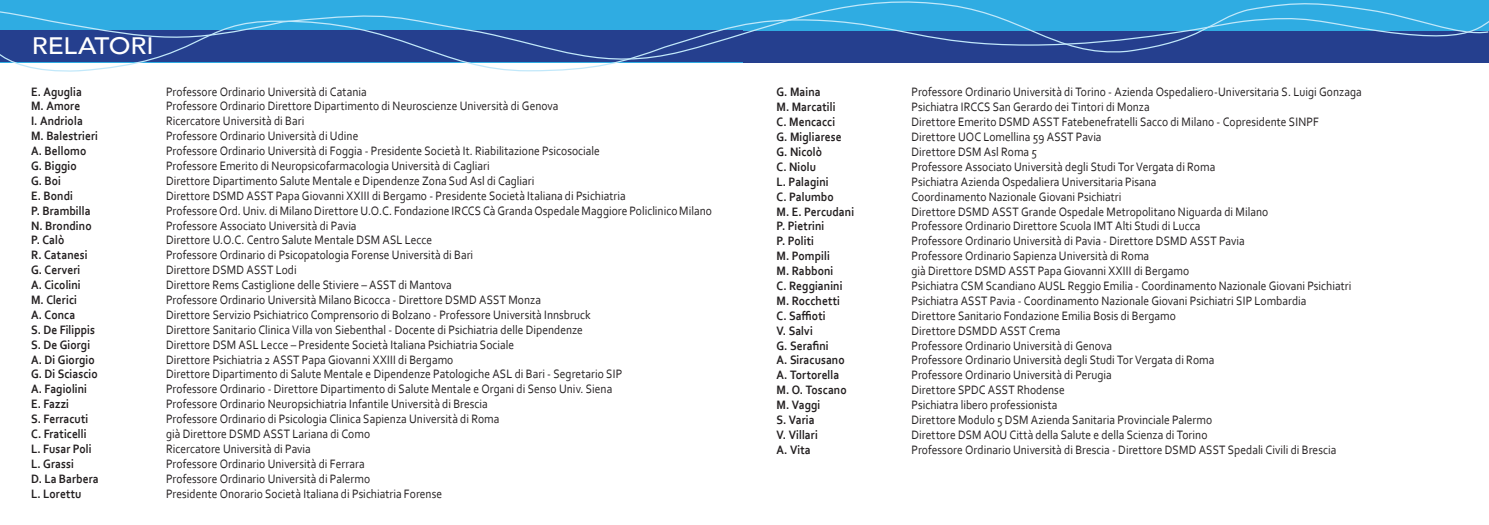
<style>
.page{position:relative;width:1489px;height:525px;background:#fff}
.page>*{position:absolute;margin:0;border:0;box-sizing:border-box;transform-origin:0 0}
.t1{font:500 23.75px "Avenir";letter-spacing:-.005em;color:#fff;scale:1.1 1}
.Normale{font:12.75px "Corbel";letter-spacing:.005em;color:#231f20;scale:.9 1}
.Normale-2{font:700 12.75px "Corbel";letter-spacing:.005em;color:#231f20;scale:.9 1}
</style>
<div class="page">
<svg style="left:0;top:0;width:1488px;height:72px;background:#4989c2"></svg>
<p class="t1" style="left:32px;top:25px;width:112px">RELATORI</p>
<p class="Normale-2" style="left:31px;top:83px;width:58px">E. Aguglia</p>
<p class="Normale" style="left:166px;top:83px;width:224px">Professore Ordinario Università di Catania</p>
<p class="Normale-2" style="left:31px;top:98px;width:56px">M. Amore</p>
<p class="Normale" style="left:166px;top:98px;width:437px">Professore Ordinario Direttore Dipartimento di Neuroscienze Università di Genova</p>
<p class="Normale-2" style="left:31px;top:113px;width:59px">I. Andriola</p>
<p class="Normale" style="left:166px;top:113px;width:155px">Ricercatore Università di Bari</p>
<p class="Normale-2" style="left:31px;top:128px;width:76px">M. Balestrieri</p>
<p class="Normale" style="left:166px;top:128px;width:215px">Professore Ordinario Università di Udine</p>
<p class="Normale-2" style="left:31px;top:143px;width:63px">A. Bellomo</p>
<p class="Normale" style="left:166px;top:143px;width:483px">Professore Ordinario Università di Foggia - Presidente Società It. Riabilitazione Psicosociale</p>
<p class="Normale-2" style="left:31px;top:158px;width:52px">G. Biggio</p>
<p class="Normale" style="left:166px;top:158px;width:361px">Professore Emerito di Neuropsicofarmacologia Università di Cagliari</p>
<p class="Normale-2" style="left:31px;top:173px;width:35px">G. Boi</p>
<p class="Normale" style="left:166px;top:173px;width:411px">Direttore Dipartimento Salute Mentale e Dipendenze Zona Sud Asl di Cagliari</p>
<p class="Normale-2" style="left:31px;top:187px;width:48px">E. Bondi</p>
<p class="Normale" style="left:166px;top:187px;width:512px">Direttore DSMD ASST Papa Giovanni XXIII di Bergamo - Presidente Società Italiana di Psichiatria</p>
<p class="Normale-2" style="left:31px;top:202px;width:68px">P. Brambilla</p>
<p class="Normale" style="left:166px;top:202px;width:608px">Professore Ord. Univ. di Milano Direttore U.O.C. Fondazione IRCCS Cà Granda Ospedale Maggiore Policlinico Milano</p>
<p class="Normale-2" style="left:31px;top:217px;width:69px">N. Brondino</p>
<p class="Normale" style="left:166px;top:217px;width:213px">Professore Associato Università di Pavia</p>
<p class="Normale-2" style="left:31px;top:232px;width:39px">P. Calò</p>
<p class="Normale" style="left:166px;top:232px;width:297px">Direttore U.O.C. Centro Salute Mentale DSM ASL Lecce</p>
<p class="Normale-2" style="left:31px;top:247px;width:64px">R. Catanesi</p>
<p class="Normale" style="left:166px;top:247px;width:343px">Professore Ordinario di Psicopatologia Forense Università di Bari</p>
<p class="Normale-2" style="left:31px;top:262px;width:56px">G. Cerveri</p>
<p class="Normale" style="left:166px;top:262px;width:147px">Direttore DSMD ASST Lodi</p>
<p class="Normale-2" style="left:31px;top:277px;width:57px">A. Cicolini</p>
<p class="Normale" style="left:166px;top:277px;width:319px">Direttore Rems Castiglione delle Stiviere – ASST di Mantova</p>
<p class="Normale-2" style="left:31px;top:292px;width:53px">M. Clerici</p>
<p class="Normale" style="left:166px;top:292px;width:418px">Professore Ordinario Università Milano Bicocca - Direttore DSMD ASST Monza</p>
<p class="Normale-2" style="left:31px;top:306px;width:51px">A. Conca</p>
<p class="Normale" style="left:166px;top:306px;width:473px">Direttore Servizio Psichiatrico Comprensorio di Bolzano - Professore Università Innsbruck</p>
<p class="Normale-2" style="left:31px;top:321px;width:73px">S. De Filippis</p>
<p class="Normale" style="left:166px;top:321px;width:465px">Direttore Sanitario Clinica Villa von Siebenthal - Docente di Psichiatria delle Dipendenze</p>
<p class="Normale-2" style="left:31px;top:336px;width:67px">S. De Giorgi</p>
<p class="Normale" style="left:166px;top:336px;width:388px">Direttore DSM ASL Lecce – Presidente Società Italiana Psichiatria Sociale</p>
<p class="Normale-2" style="left:31px;top:351px;width:72px">A. Di Giorgio</p>
<p class="Normale" style="left:166px;top:351px;width:320px">Direttore Psichiatria 2 ASST Papa Giovanni XXIII di Bergamo</p>
<p class="Normale-2" style="left:31px;top:366px;width:76px">G. Di Sciascio</p>
<p class="Normale" style="left:166px;top:366px;width:508px">Direttore Dipartimento di Salute Mentale e Dipendenze Patologiche ASL di Bari - Segretario SIP</p>
<p class="Normale-2" style="left:31px;top:381px;width:64px">A. Fagiolini</p>
<p class="Normale" style="left:166px;top:381px;width:497px">Professore Ordinario - Direttore Dipartimento di Salute Mentale e Organi di Senso Univ. Siena</p>
<p class="Normale-2" style="left:31px;top:396px;width:44px">E. Fazzi</p>
<p class="Normale" style="left:166px;top:396px;width:359px">Professore Ordinario Neuropsichiatria Infantile Università di Brescia</p>
<p class="Normale-2" style="left:31px;top:411px;width:65px">S. Ferracuti</p>
<p class="Normale" style="left:166px;top:411px;width:372px">Professore Ordinario di Psicologia Clinica Sapienza Università di Roma</p>
<p class="Normale-2" style="left:31px;top:425px;width:63px">C. Fraticelli</p>
<p class="Normale" style="left:166px;top:425px;width:228px">già Direttore DSMD ASST Lariana di Como</p>
<p class="Normale-2" style="left:31px;top:440px;width:69px">L. Fusar Poli</p>
<p class="Normale" style="left:166px;top:440px;width:162px">Ricercatore Università di Pavia</p>
<p class="Normale-2" style="left:31px;top:455px;width:49px">L. Grassi</p>
<p class="Normale" style="left:166px;top:455px;width:222px">Professore Ordinario Università di Ferrara</p>
<p class="Normale-2" style="left:31px;top:470px;width:77px">D. La Barbera</p>
<p class="Normale" style="left:166px;top:470px;width:228px">Professore Ordinario Università di Palermo</p>
<p class="Normale-2" style="left:31px;top:485px;width:57px">L. Lorettu</p>
<p class="Normale" style="left:166px;top:485px;width:308px">Presidente Onorario Società Italiana di Psichiatria Forense</p>
<p class="Normale-2" style="left:776px;top:84px;width:51px">G. Maina</p>
<p class="Normale" style="left:911px;top:84px;width:502px">Professore Ordinario Università di Torino - Azienda Ospedaliero-Universitaria S. Luigi Gonzaga</p>
<p class="Normale-2" style="left:776px;top:99px;width:67px">M. Marcatili</p>
<p class="Normale" style="left:911px;top:99px;width:266px">Psichiatra IRCCS San Gerardo dei Tintori di Monza</p>
<p class="Normale-2" style="left:776px;top:114px;width:67px">C. Mencacci</p>
<p class="Normale" style="left:911px;top:114px;width:454px">Direttore Emerito DSMD ASST Fatebenefratelli Sacco di Milano - Copresidente SINPF</p>
<p class="Normale-2" style="left:776px;top:129px;width:74px">G. Migliarese</p>
<p class="Normale" style="left:911px;top:129px;width:213px">Direttore UOC Lomellina 59 ASST Pavia</p>
<p class="Normale-2" style="left:776px;top:144px;width:52px">G. Nicolò</p>
<p class="Normale" style="left:911px;top:144px;width:141px">Direttore DSM Asl Roma 5</p>
<p class="Normale-2" style="left:776px;top:159px;width:46px">C. Niolu</p>
<p class="Normale" style="left:911px;top:159px;width:339px">Professore Associato Università degli Studi Tor Vergata di Roma</p>
<p class="Normale-2" style="left:776px;top:173px;width:60px">L. Palagini</p>
<p class="Normale" style="left:911px;top:173px;width:274px">Psichiatra Azienda Ospedaliera Universitaria Pisana</p>
<p class="Normale-2" style="left:776px;top:188px;width:65px">C. Palumbo</p>
<p class="Normale" style="left:911px;top:188px;width:235px">Coordinamento Nazionale Giovani Psichiatri</p>
<p class="Normale-2" style="left:776px;top:203px;width:88px">M. E. Percudani</p>
<p class="Normale" style="left:911px;top:203px;width:398px">Direttore DSMD ASST Grande Ospedale Metropolitano Niguarda di Milano</p>
<p class="Normale-2" style="left:776px;top:218px;width:55px">P. Pietrini</p>
<p class="Normale" style="left:911px;top:218px;width:323px">Professore Ordinario Direttore Scuola IMT Alti Studi di Lucca</p>
<p class="Normale-2" style="left:776px;top:233px;width:43px">P. Politi</p>
<p class="Normale" style="left:911px;top:233px;width:372px">Professore Ordinario Università di Pavia - Direttore DSMD ASST Pavia</p>
<p class="Normale-2" style="left:776px;top:248px;width:61px">M. Pompili</p>
<p class="Normale" style="left:911px;top:248px;width:265px">Professore Ordinario Sapienza Università di Roma</p>
<p class="Normale-2" style="left:776px;top:263px;width:65px">M. Rabboni</p>
<p class="Normale" style="left:911px;top:263px;width:310px">già Direttore DSMD ASST Papa Giovanni XXIII di Bergamo</p>
<p class="Normale-2" style="left:776px;top:278px;width:75px">C. Reggianini</p>
<p class="Normale" style="left:911px;top:278px;width:490px">Psichiatra CSM Scandiano AUSL Reggio Emilia - Coordinamento Nazionale Giovani Psichiatri</p>
<p class="Normale-2" style="left:776px;top:292px;width:72px">M. Rocchetti</p>
<p class="Normale" style="left:911px;top:292px;width:440px">Psichiatra ASST Pavia - Coordinamento Nazionale Giovani Psichiatri SIP Lombardia</p>
<p class="Normale-2" style="left:776px;top:307px;width:56px">C. Saffioti</p>
<p class="Normale" style="left:911px;top:307px;width:295px">Direttore Sanitario Fondazione Emilia Bosis di Bergamo</p>
<p class="Normale-2" style="left:776px;top:322px;width:42px">V. Salvi</p>
<p class="Normale" style="left:911px;top:322px;width:167px">Direttore DSMDD ASST Crema</p>
<p class="Normale-2" style="left:776px;top:337px;width:60px">G. Serafini</p>
<p class="Normale" style="left:911px;top:337px;width:224px">Professore Ordinario Università di Genova</p>
<p class="Normale-2" style="left:776px;top:352px;width:77px">A. Siracusano</p>
<p class="Normale" style="left:911px;top:352px;width:338px">Professore Ordinario Università degli Studi Tor Vergata di Roma</p>
<p class="Normale-2" style="left:776px;top:367px;width:71px">A. Tortorella</p>
<p class="Normale" style="left:911px;top:367px;width:224px">Professore Ordinario Università di Perugia</p>
<p class="Normale-2" style="left:776px;top:382px;width:80px">M. O. Toscano</p>
<p class="Normale" style="left:911px;top:382px;width:172px">Direttore SPDC ASST Rhodense</p>
<p class="Normale-2" style="left:776px;top:397px;width:50px">M. Vaggi</p>
<p class="Normale" style="left:911px;top:397px;width:164px">Psichiatra libero professionista</p>
<p class="Normale-2" style="left:776px;top:411px;width:44px">S. Varia</p>
<p class="Normale" style="left:911px;top:411px;width:336px">Direttore Modulo 5 DSM Azienda Sanitaria Provinciale Palermo</p>
<p class="Normale-2" style="left:776px;top:426px;width:48px">V. Villari</p>
<p class="Normale" style="left:911px;top:426px;width:330px">Direttore DSM AOU Città della Salute e della Scienza di Torino</p>
<p class="Normale-2" style="left:776px;top:441px;width:40px">A. Vita</p>
<p class="Normale" style="left:911px;top:441px;width:473px">Professore Ordinario Università di Brescia - Direttore DSMD ASST Spedali Civili di Brescia</p>
</div>
